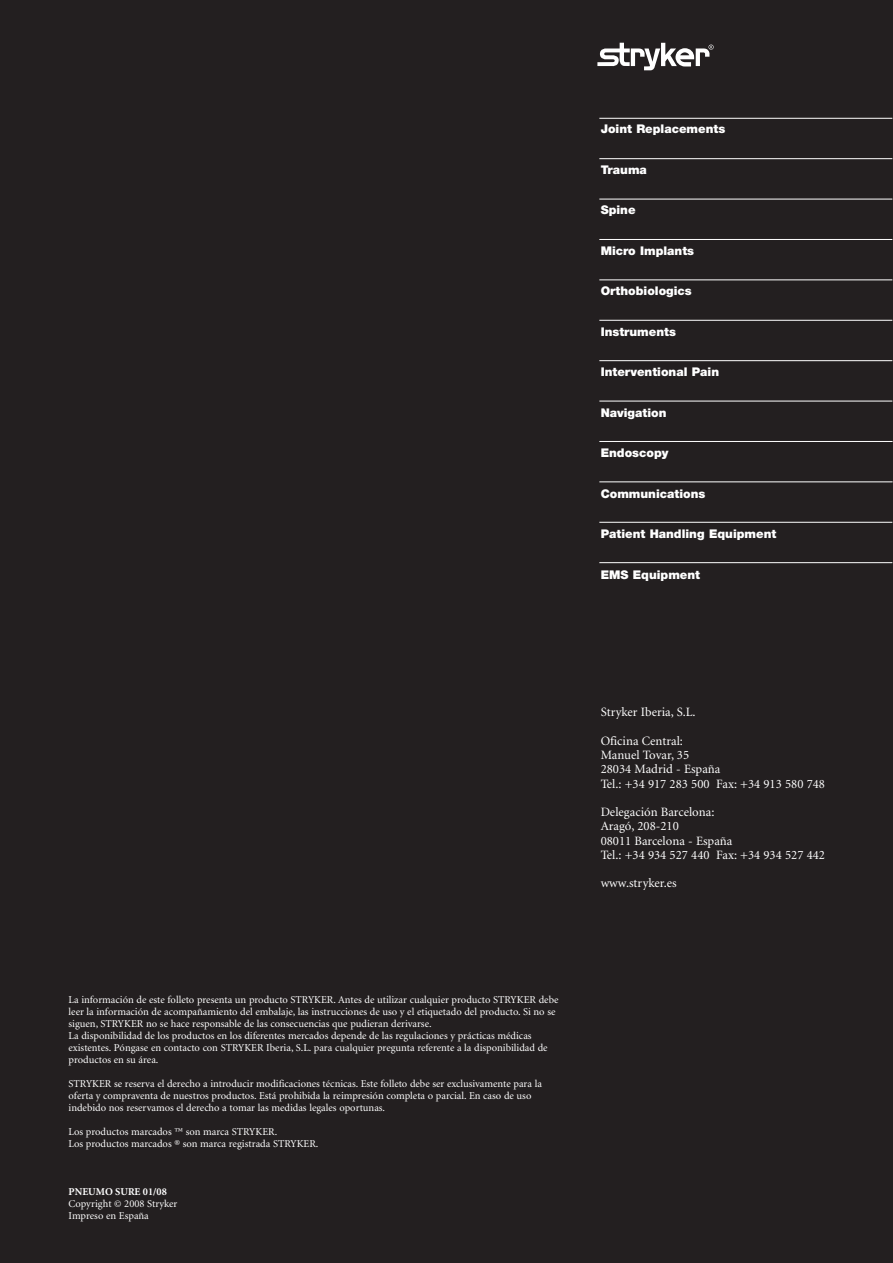
<style>
.page{position:relative;width:893px;height:1263px;background:#231f20}
.page>*{position:absolute;margin:0;border:0;box-sizing:border-box;transform-origin:0 0}
.t1{font:12.75px/14.2px "Minion";color:#fff}
.t2{font:900 12px "Helvetica Neue";color:#fff}
.t3{font:10.5px/12px "Minion";color:#fff}
.t4{font:700 10.5px "Minion";color:#fff}
</style>
<div class="page">
<svg style="left:597px;top:43px;width:117px;height:27px"></svg>
<hr style="left:599px;top:118px;width:293px;height:1px;background:#fff">
<hr style="left:599px;top:158px;width:293px;height:1px;background:#fff">
<hr style="left:599px;top:199px;width:293px;height:1px;background:#fff">
<hr style="left:599px;top:239px;width:293px;height:1px;background:#fff">
<hr style="left:599px;top:280px;width:293px;height:1px;background:#fff">
<hr style="left:599px;top:320px;width:293px;height:1px;background:#fff">
<hr style="left:599px;top:360px;width:293px;height:1px;background:#fff">
<hr style="left:599px;top:401px;width:293px;height:1px;background:#fff">
<hr style="left:599px;top:441px;width:293px;height:1px;background:#fff">
<hr style="left:599px;top:482px;width:293px;height:1px;background:#fff">
<hr style="left:599px;top:522px;width:293px;height:1px;background:#fff">
<hr style="left:599px;top:562px;width:293px;height:1px;background:#fff">
<p class="t2" style="left:601px;top:125px;width:126px">Joint Replacements</p>
<p class="t2" style="left:601px;top:165px;width:48px">Trauma</p>
<p class="t2" style="left:601px;top:206px;width:36px">Spine</p>
<p class="t2" style="left:601px;top:246px;width:95px">Micro Implants</p>
<p class="t2" style="left:601px;top:287px;width:93px">Orthobiologics</p>
<p class="t2" style="left:601px;top:327px;width:77px">Instruments</p>
<p class="t2" style="left:601px;top:368px;width:120px">Interventional Pain</p>
<p class="t2" style="left:601px;top:408px;width:67px">Navigation</p>
<p class="t2" style="left:601px;top:449px;width:69px">Endoscopy</p>
<p class="t2" style="left:601px;top:489px;width:106px">Communications</p>
<p class="t2" style="left:601px;top:530px;width:177px">Patient Handling Equipment</p>
<p class="t2" style="left:601px;top:570px;width:101px">EMS Equipment</p>
<p class="t3" style="left:69px;top:995px;width:491px">La información de este folleto presenta un producto STRYKER. Antes de utilizar cualquier producto STRYKER debe leer la información de acompañamiento del embalaje, las instrucciones de uso y el etiquetado del producto. Si no se siguen, STRYKER no se hace responsable de las consecuencias que pudieran derivarse.<br>La disponibilidad de los productos en los diferentes mercados depende de las regulaciones y prácticas médicas existentes. Póngase en contacto con STRYKER Iberia, S.L. para cualquier pregunta referente a la disponibilidad de productos en su área.</p>
<p class="t3" style="left:69px;top:1079px;width:475px">STRYKER se reserva el derecho a introducir modificaciones técnicas. Este folleto debe ser exclusivamente para la oferta y compraventa de nuestros productos. Está prohibida la reimpresión completa o parcial. En caso de uso indebido nos reservamos el derecho a tomar las medidas legales oportunas.</p>
<p class="t3" style="left:69px;top:1127px;width:251px">Los productos marcados ™ son marca STRYKER.<br>Los productos marcados ® son marca registrada STRYKER.</p>
<p class="t4" style="left:69px;top:1188px;width:100px">PNEUMO SURE 01/08</p>
<p class="t3" style="left:69px;top:1199px;width:110px">Copyright © 2008 Stryker<br>Impreso en España</p>
<p class="t1" style="left:601px;top:706px;width:96px">Stryker Iberia, S.L.</p>
<p class="t1" style="left:601px;top:735px;width:226px">Oficina Central:<br>Manuel Tovar, 35<br>28034 Madrid - España<br>Tel.: +34 917 283 500 Fax: +34 913 580 748</p>
<p class="t1" style="left:601px;top:806px;width:226px">Delegación Barcelona:<br>Aragó, 208-210<br>08011 Barcelona - España<br>Tel.: +34 934 527 440 Fax: +34 934 527 442</p>
<p class="t1" style="left:601px;top:877px;width:77px">www.stryker.es</p>
</div>
